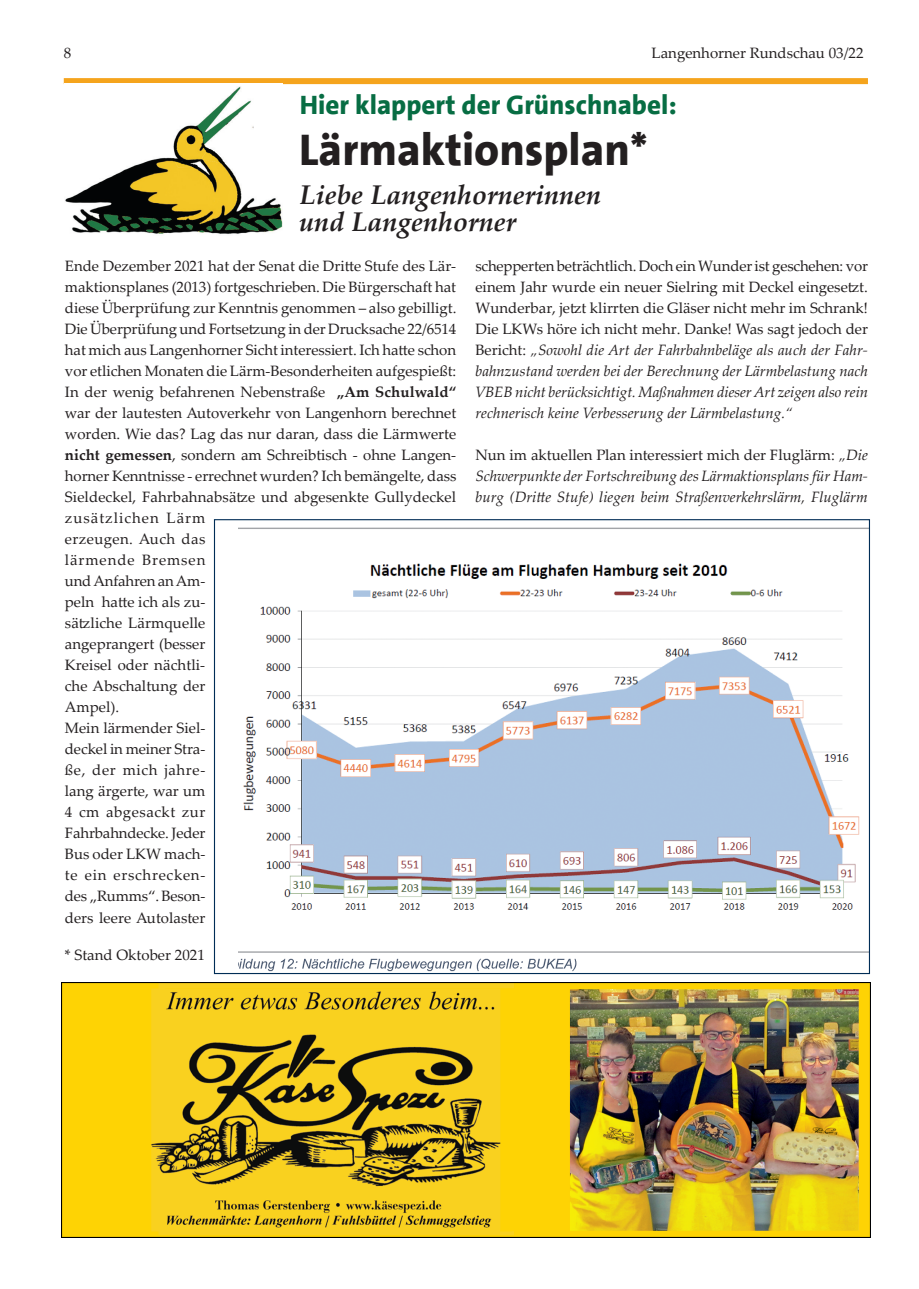
<style>
.page{position:relative;width:919px;height:1289px;background:#fff}
.page>*{position:absolute;margin:0;border:0;box-sizing:border-box;transform-origin:0 0}
.t1{font:800 45px "SPD The Sans";color:#231f20}
.t2{font:italic 700 27px/27px "Palatino Linotype";color:#231f20}
.t3{font:800 27px "SPD The Sans";color:#076d43}
.t4{font:15px/21px "Palatino Linotype";color:#231f20}
.t5{font:italic 15px/21px "Palatino Linotype";color:#231f20;text-align:justify}
.s1{font-weight:700}
.s2{font-style:italic}
.s3{font-style:normal}
</style>
<div class="page">
<div style="left:64px;top:78px;width:803px;height:6px;background:#f5a41d"></div>
<img style="left:65px;top:86px;width:218px;height:148px">
<img style="left:62px;top:982px;width:808px;height:255px">
<img style="left:238px;top:527px;width:630px;height:445px">
<p class="t4" style="left:64px;top:42px;width:9px">8</p>
<p class="t4" style="left:651px;top:42px;width:213px">Langenhorner Rundschau 03/22</p>
<h2 class="t3" style="left:300px;top:88px;width:378px">Hier klappert der Grünschnabel:</h2>
<h1 class="t1" style="left:299px;top:121px;width:350px">Lärmaktionsplan*</h1>
<h2 class="t2" style="left:299px;top:181px;width:303px">Liebe Langenhornerinnen und Langenhorner</h2>
<p class="t4" style="left:65px;top:255px;width:393px">Ende Dezember 2021 hat der Senat die Dritte Stufe des Lär&shy;maktionsplanes (2013) fortgeschrieben. Die Bürgerschaft hat diese Überprüfung zur Kenntnis genommen – also gebilligt.<br>Die Überprüfung und Fortsetzung in der Drucksache 22/6514 hat mich aus Langenhorner Sicht interessiert. Ich hatte schon vor etlichen Monaten die Lärm-Besonderheiten aufgespießt:<br>In der wenig befahrenen Nebenstraße <span class="s1">„Am Schulwald“ </span>war der lautesten Autoverkehr von Langenhorn berechnet worden. Wie das? Lag das nur daran, dass die Lärmwerte <span class="s1">nicht gemessen</span>, sondern am Schreibtisch - ohne Langen&shy;horner Kenntnisse - errechnet wurden? Ich bemängelte, dass Sieldeckel, Fahrbahnabsätze und abgesenkte Gullydeckel zusätzlichen Lärm<br>erzeugen. Auch das<br>lärmende Bremsen<br>und Anfahren an Am-<br>peln hatte ich als zu-<br>sätzliche Lärmquelle<br>angeprangert (besser<br>Kreisel oder nächtli-<br>che Abschaltung der<br>Ampel).<br>Mein lärmender Siel-<br>deckel in meiner Stra-<br>ße, der mich jahre-<br>lang ärgerte, war um<br>4 cm abgesackt zur<br>Fahrbahndecke. Jeder<br>Bus oder LKW mach-<br>te ein erschrecken-<br>des „Rumms“. Beson-<br>ders leere Autolaster</p>
<p class="t4" style="left:475px;top:255px;width:394px;text-align:justify">schepperten beträchtlich. Doch ein Wunder ist geschehen: vor einem Jahr wurde ein neuer Sielring mit Deckel eingesetzt.<br>Wunderbar, jetzt klirrten die Gläser nicht mehr im Schrank!<br>Die LKWs höre ich nicht mehr. Danke! Was sagt jedoch der Bericht: <span class="s2">„Sowohl die Art der Fahrbahnbeläge als auch der Fahr&shy;bahnzustand werden bei der Berechnung der Lärmbelastung nach VBEB nicht berücksichtigt. Maßnahmen dieser Art zeigen also rein rechnerisch keine Verbesserung der Lärmbelastung.“</span></p>
<p class="t5" style="left:475px;top:444px;width:394px"><span class="s3">Nun im aktuellen Plan interessiert mich der Fluglärm:</span> „Die Schwerpunkte der Fortschreibung des Lärmaktionsplans für Ham&shy;burg (Dritte Stufe) liegen beim Straßenverkehrslärm, Fluglärm</p>
<p class="t4" style="left:65px;top:944px;width:141px">* Stand Oktober 2021</p>
</div>
